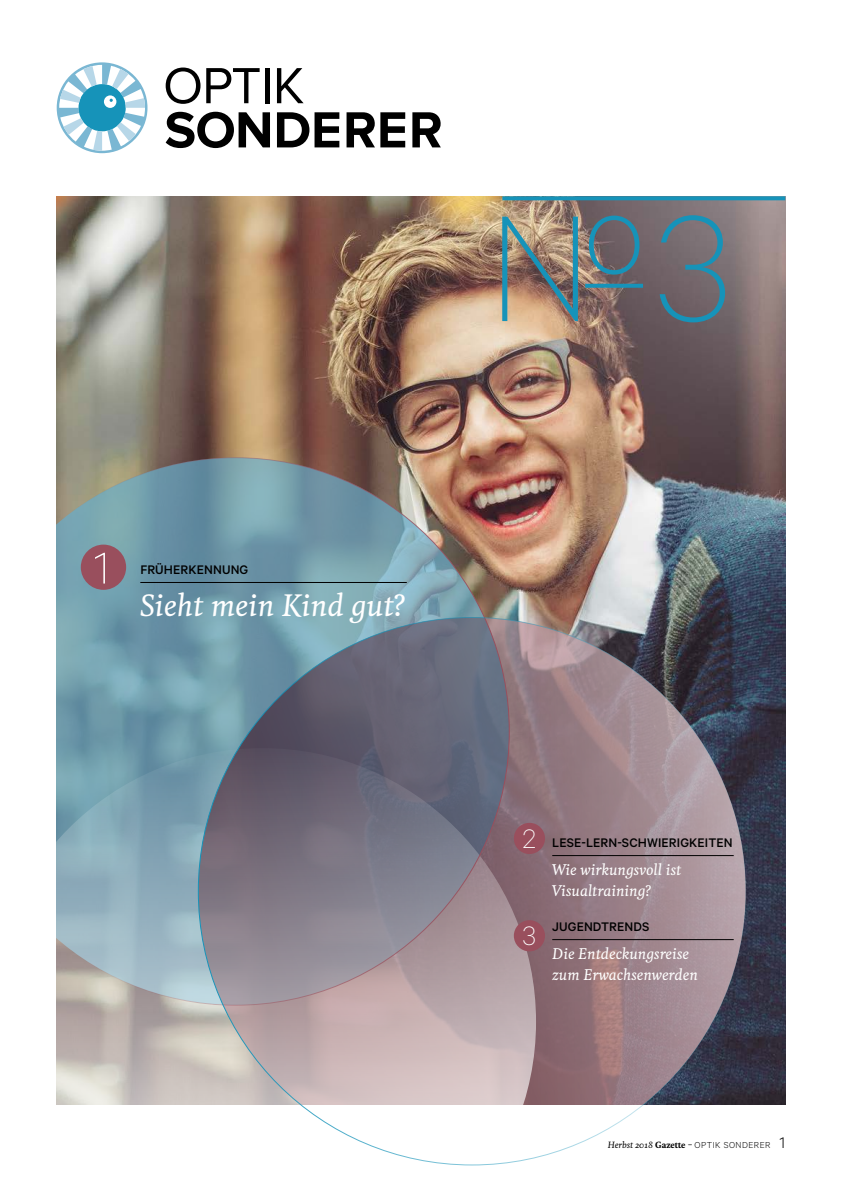
<style>
.page{position:relative;width:842px;height:1191px;background:#fff}
.page>*{position:absolute;margin:0;border:0;box-sizing:border-box;transform-origin:0 0}
.t1{font:100 170px "Calibre";color:#1693b9}
.t2{font:100 50px "Calibre";color:#fff}
.t3{font:100 30px "Calibre";color:#fff}
.t4{font:italic 500 29px "Feijoa";color:#fff}
.t5{font:italic 500 14.5px/21px "Feijoa";color:#fff}
.t6{font:500 14px "Calibre";letter-spacing:.01em;color:#000}
.t7{font:300 9.8px "Calibre";letter-spacing:.05em;color:#000}
.s1{font-family:"Feijoa";font-weight:500;font-style:italic;font-size:8.5px}
.s2{font-family:"Feijoa";font-weight:700;font-size:8.5px}
.s3{font-family:"Feijoa";font-weight:500;font-size:9.5px}
.s4{font-size:17.2px}
</style>
<div class="page">
<img style="left:57px;top:196px;width:728px;height:908px">
<svg style="left:510px;top:617px;width:236px;height:487px;background:#89757e"></svg>
<svg style="left:56px;top:748px;width:480px;height:418px"></svg>
<svg style="left:585px;top:284px;width:58px;height:4px"></svg>
<svg style="left:502px;top:196px;width:283px;height:4px"></svg>
<svg style="left:56px;top:457px;width:454px;height:548px;background:#7e8c97"></svg>
<div style="left:81px;top:544px;width:45px;height:46px;background:#994f5d;border-radius:50%"></div>
<div style="left:514px;top:823px;width:31px;height:31px;background:#994f5d;border-radius:50%"></div>
<div style="left:514px;top:920px;width:31px;height:31px;background:#994f5d;border-radius:50%"></div>
<hr style="left:552px;top:939px;width:182px;height:1px;background:#000">
<hr style="left:552px;top:855px;width:182px;height:1px;background:#000">
<svg style="left:166px;top:68px;width:34px;height:36px"></svg>
<svg style="left:206px;top:68px;width:54px;height:35px"></svg>
<hr style="left:266px;top:68px;width:4px;height:35px;background:#000">
<svg style="left:277px;top:68px;width:27px;height:35px"></svg>
<svg style="left:166px;top:112px;width:104px;height:36px"></svg>
<svg style="left:277px;top:112px;width:32px;height:35px"></svg>
<svg style="left:315px;top:112px;width:24px;height:35px"></svg>
<svg style="left:347px;top:112px;width:58px;height:35px"></svg>
<svg style="left:412px;top:112px;width:29px;height:35px"></svg>
<svg style="left:57px;top:62px;width:90px;height:91px"></svg>
<hr style="left:140px;top:582px;width:267px;height:1px;background:#000">
<h2 class="t2" style="left:93px;top:539px;width:18px">1</h2>
<p class="t6" style="left:140px;top:561px;width:109px">FRÜHERKENNUNG</p>
<h3 class="t4" style="left:140px;top:587px;width:266px">Sieht mein Kind gut?</h3>
<h1 class="t1" style="left:488px;top:169px;width:245px">N<sup>O</sup>3</h1>
<h3 class="t3" style="left:523px;top:820px;width:15px">2</h3>
<p class="t6" style="left:552px;top:834px;width:182px">LESE-LERN-SCHWIERIGKEITEN</p>
<p class="t5" style="left:552px;top:860px;width:131px">Wie wirkungsvoll ist<br>Visualtraining?</p>
<h3 class="t3" style="left:523px;top:918px;width:15px">3</h3>
<p class="t6" style="left:552px;top:918px;width:99px">JUGENDTRENDS</p>
<p class="t5" style="left:552px;top:944px;width:147px">Die Entdeckungsreise zum Erwachsenwerden</p>
<p class="t7" style="left:608px;top:1139px;width:179px"><span class="s1">Herbst 2018</span> <span class="s2">Gazette</span> <span class="s3">–</span> OPTIK SONDERER <span class="s4">1</span></p>
</div>
